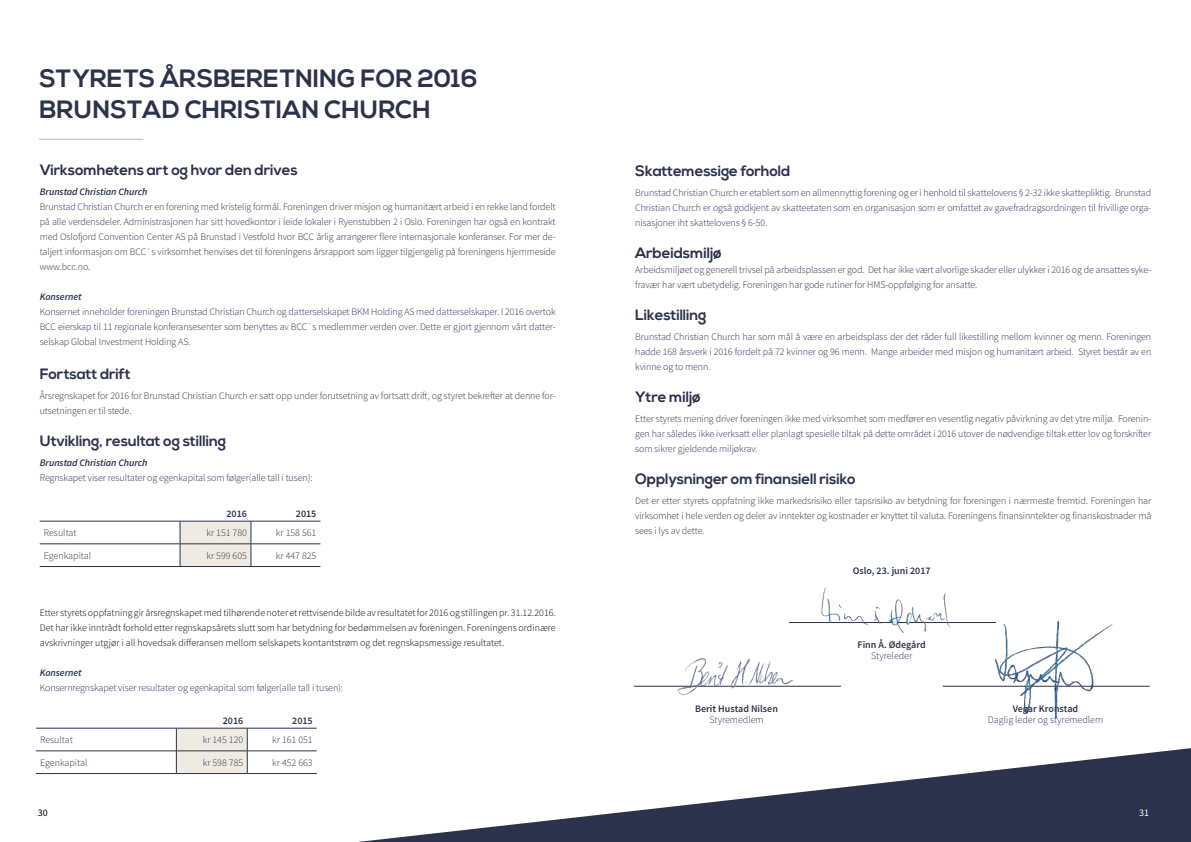
<style>
.page{position:relative;width:1191px;height:842px;background:#fff}
.page>*{position:absolute;margin:0;border:0;box-sizing:border-box;transform-origin:0 0}
.t1{font:700 25px/31px "Nexa";color:#2b324b}
.t2{font:700 15px "Nexa";letter-spacing:-.01em;color:#2b324b}
.t3{font:300 10px/15px "Source Sans Pro";letter-spacing:-.01em;color:#2b324b;text-align:justify}
.t4{font:300 10px/15px "Source Sans Pro";color:#000;text-align:justify}
.t5{font:600 10px "Source Sans Pro";color:#2b324b}
.t6{font:italic 600 10px "Source Sans Pro";letter-spacing:-.01em;color:#2b324b}
.t7{font:10px "Source Sans Pro";color:#fff}
.t8{font:10px "Source Sans Pro";color:#000}
</style>
<div class="page">
<svg style="left:358px;top:748px;width:833px;height:94px"></svg>
<hr style="left:39px;top:139px;width:104px;height:1px;background:#9ec4cd">
<hr style="left:40px;top:544px;width:140px;height:1px;background:#2b324b">
<hr style="left:251px;top:544px;width:69px;height:1px;background:#2b324b">
<hr style="left:40px;top:521px;width:140px;height:1px;background:#2b324b">
<hr style="left:251px;top:521px;width:69px;height:1px;background:#2b324b">
<hr style="left:40px;top:566px;width:140px;height:1px;background:#2b324b">
<hr style="left:180px;top:566px;width:71px;height:1px;background:#2b324b">
<hr style="left:251px;top:566px;width:69px;height:1px;background:#2b324b">
<svg style="left:180px;top:521px;width:72px;height:45px;background:#e3e0da"></svg>
<hr style="left:36px;top:751px;width:140px;height:1px;background:#2b324b">
<hr style="left:247px;top:751px;width:70px;height:1px;background:#2b324b">
<hr style="left:36px;top:728px;width:140px;height:1px;background:#2b324b">
<hr style="left:247px;top:728px;width:70px;height:1px;background:#2b324b">
<hr style="left:36px;top:773px;width:140px;height:1px;background:#2b324b">
<hr style="left:176px;top:773px;width:71px;height:1px;background:#2b324b">
<hr style="left:247px;top:773px;width:70px;height:1px;background:#2b324b">
<svg style="left:176px;top:728px;width:72px;height:45px;background:#e2dfd9"></svg>
<hr style="left:789px;top:622px;width:207px;height:1px;background:#2b324b">
<hr style="left:634px;top:686px;width:207px;height:1px;background:#2b324b">
<hr style="left:942px;top:686px;width:207px;height:1px;background:#2b324b">
<img style="left:821px;top:587px;width:130px;height:57px">
<img style="left:977px;top:620px;width:141px;height:97px">
<img style="left:666px;top:658px;width:135px;height:38px">
<h1 class="t1" style="left:39px;top:64px;width:440px">STYRETS ÅRSBERETNING FOR 2016<br>BRUNSTAD CHRISTIAN CHURCH</h1>
<h2 class="t2" style="left:40px;top:161px;width:259px">Virksomhetens art og hvor den drives</h2>
<p class="t6" style="left:40px;top:186px;width:109px">Brunstad Christian Church</p>
<p class="t3" style="left:40px;top:199px;width:517px">Brunstad Christian Church er en forening med kristelig formål. Foreningen driver misjon og humanitært arbeid i en rekke land fordelt på alle verdensdeler. Administrasjonen har sitt hovedkontor i leide lokaler i Ryenstubben 2 i Oslo. Foreningen har også en kontrakt med Oslofjord Convention Center AS på Brunstad i Vestfold hvor BCC årlig arrangerer flere internasjonale konferanser. For mer de&shy;taljert informasjon om BCC`s virksomhet henvises det til foreningens årsrapport som ligger tilgjengelig på foreningens hjemmeside www.bcc.no.</p>
<p class="t6" style="left:40px;top:291px;width:43px">Konsernet</p>
<p class="t3" style="left:40px;top:304px;width:517px">Konsernet inneholder foreningen Brunstad Christian Church og datterselskapet BKM Holding AS med datterselskaper. I 2016 overtok BCC eierskap til 11 regionale konferansesenter som benyttes av BCC`s medlemmer verden over. Dette er gjort gjennom vårt datter&shy;selskap Global Investment Holding AS.</p>
<h2 class="t2" style="left:40px;top:365px;width:93px">Fortsatt drift</h2>
<p class="t3" style="left:40px;top:388px;width:517px">Årsregnskapet for 2016 for Brunstad Christian Church er satt opp under forutsetning av fortsatt drift, og styret bekrefter at denne for&shy;utsetningen er til stede.</p>
<h2 class="t2" style="left:40px;top:432px;width:188px">Utvikling, resultat og stilling</h2>
<p class="t6" style="left:40px;top:457px;width:109px">Brunstad Christian Church</p>
<p class="t3" style="left:40px;top:470px;width:274px">Regnskapet viser resultater og egenkapital som følger(alle tall i tusen):</p>
<p class="t5" style="left:226px;top:507px;width:22px">2016</p>
<p class="t5" style="left:296px;top:507px;width:22px">2015</p>
<p class="t3" style="left:44px;top:525px;width:34px">Resultat</p>
<p class="t3" style="left:206px;top:525px;width:42px">kr 151 780</p>
<p class="t3" style="left:276px;top:525px;width:42px">kr 158 561</p>
<p class="t3" style="left:44px;top:548px;width:49px">Egenkapital</p>
<p class="t3" style="left:206px;top:548px;width:42px">kr 599 605</p>
<p class="t3" style="left:276px;top:548px;width:42px">kr 447 825</p>
<p class="t4" style="left:40px;top:605px;width:517px">Etter styrets oppfatning gir årsregnskapet med tilhørende noter et rettvisende bilde av resultatet for 2016 og stillingen pr. 31.12.2016.<br>Det har ikke inntrådt forhold etter regnskapsårets slutt som har betydning for bedømmelsen av foreningen. Foreningens ordinære avskrivninger utgjør i all hovedsak differansen mellom selskapets kontantstrøm og det regnskapsmessige resultatet.</p>
<p class="t6" style="left:40px;top:667px;width:43px">Konsernet</p>
<p class="t3" style="left:40px;top:680px;width:305px">Konsernregnskapet viser resultater og egenkapital som følger(alle tall i tusen):</p>
<p class="t5" style="left:223px;top:714px;width:22px">2016</p>
<p class="t5" style="left:292px;top:714px;width:22px">2015</p>
<p class="t3" style="left:40px;top:732px;width:34px">Resultat</p>
<p class="t3" style="left:203px;top:732px;width:42px">kr 145 120</p>
<p class="t3" style="left:272px;top:732px;width:42px">kr 161 051</p>
<p class="t3" style="left:40px;top:755px;width:49px">Egenkapital</p>
<p class="t3" style="left:203px;top:755px;width:42px">kr 598 785</p>
<p class="t3" style="left:272px;top:755px;width:42px">kr 452 663</p>
<p class="t8" style="left:38px;top:806px;width:11px">30</p>
<h2 class="t2" style="left:635px;top:162px;width:157px">Skattemessige forhold</h2>
<p class="t3" style="left:635px;top:185px;width:517px">Brunstad Christian Church er etablert som en allmennyttig forening og er i henhold til skattelovens § 2-32 ikke skattepliktig. Brunstad Christian Church er også godkjent av skatteetaten som en organisasjon som er omfattet av gavefradragsordningen til frivillige orga&shy;nisasjoner iht skattelovens § 6-50.</p>
<h2 class="t2" style="left:635px;top:244px;width:88px">Arbeidsmiljø</h2>
<p class="t3" style="left:635px;top:262px;width:517px">Arbeidsmiljøet og generell trivsel på arbeidsplassen er god. Det har ikke vært alvorlige skader eller ulykker i 2016 og de ansattes syke&shy;fravær har vært ubetydelig. Foreningen har gode rutiner for HMS-oppfølging for ansatte.</p>
<h2 class="t2" style="left:635px;top:306px;width:73px">Likestilling</h2>
<p class="t3" style="left:635px;top:329px;width:517px">Brunstad Christian Church har som mål å være en arbeidsplass der det råder full likestilling mellom kvinner og menn. Foreningen hadde 168 årsverk i 2016 fordelt på 72 kvinner og 96 menn. Mange arbeider med misjon og humanitært arbeid. Styret består av en kvinne og to menn.</p>
<h2 class="t2" style="left:635px;top:388px;width:67px">Ytre miljø</h2>
<p class="t3" style="left:635px;top:411px;width:517px">Etter styrets mening driver foreningen ikke med virksomhet som medfører en vesentlig negativ påvirkning av det ytre miljø. Forenin&shy;gen har således ikke iverksatt eller planlagt spesielle tiltak på dette området i 2016 utover de nødvendige tiltak etter lov og forskrifter som sikrer gjeldende miljøkrav.</p>
<h2 class="t2" style="left:635px;top:470px;width:222px">Opplysninger om finansiell risiko</h2>
<p class="t3" style="left:635px;top:493px;width:517px">Det er etter styrets oppfatning ikke markedsrisiko eller tapsrisiko av betydning for foreningen i nærmeste fremtid. Foreningen har virksomhet i hele verden og deler av inntekter og kostnader er knyttet til valuta. Foreningens finansinntekter og finanskostnader må sees i lys av dette.</p>
<p class="t5" style="left:852px;top:564px;width:79px">Oslo, 23. juni 2017</p>
<p class="t5" style="left:695px;top:702px;width:84px">Berit Hustad Nilsen</p>
<p class="t3" style="left:709px;top:712px;width:56px">Styremedlem</p>
<p class="t5" style="left:857px;top:638px;width:70px">Finn Å. Ødegård</p>
<p class="t3" style="left:871px;top:648px;width:43px">Styreleder</p>
<p class="t5" style="left:1012px;top:702px;width:67px">Vegar Kronstad</p>
<p class="t3" style="left:987px;top:712px;width:117px">Daglig leder og styremedlem</p>
<p class="t7" style="left:1139px;top:806px;width:11px">31</p>
</div>
